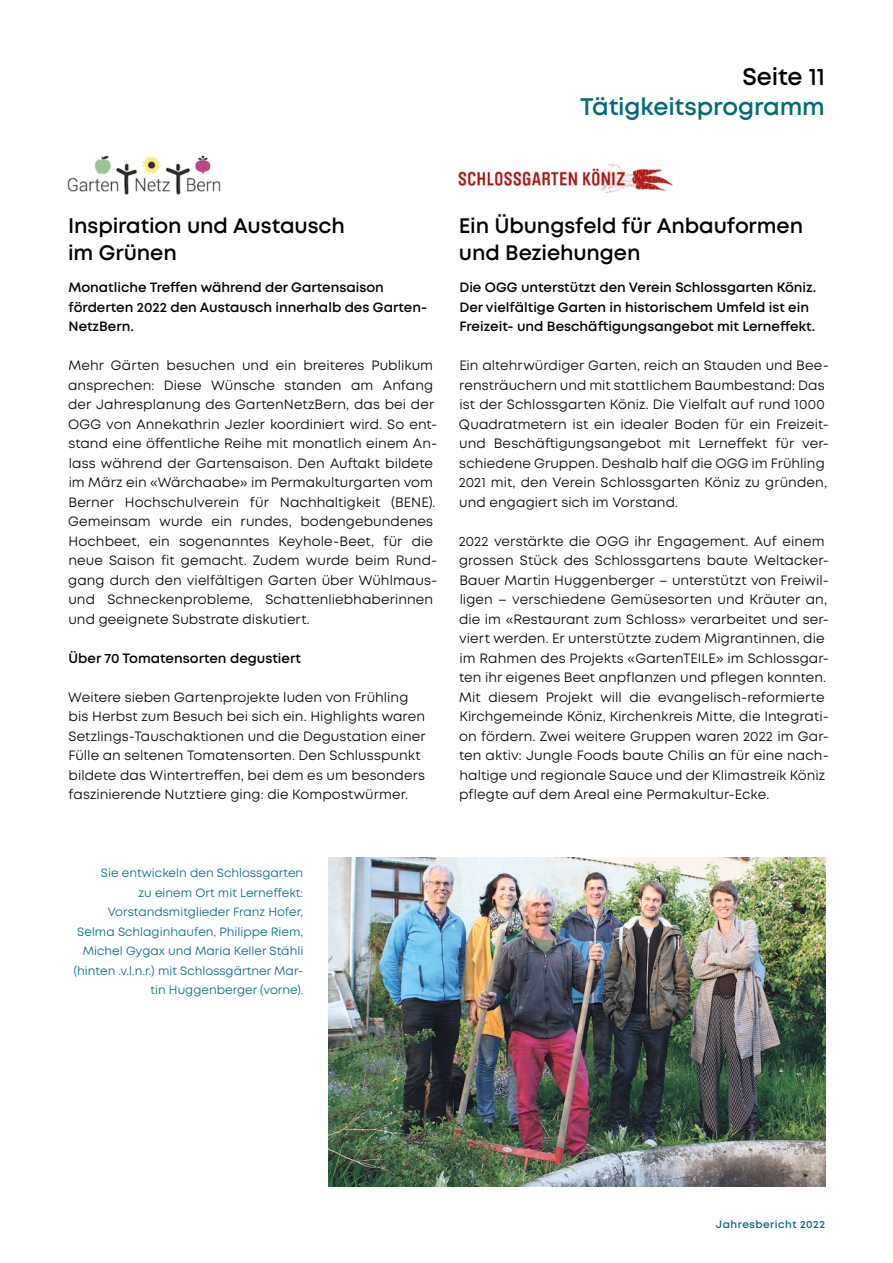
<style>
.page{position:relative;width:893px;height:1263px;background:#fff}
.page>*{position:absolute;margin:0;border:0;box-sizing:border-box;transform-origin:0 0}
.t1{font:600 24px "Mont";letter-spacing:-.01em;color:#006b78}
.t2{font:600 24px "Mont";letter-spacing:-.01em;color:#000}
.t3{font:600 21px/27px "Mont";letter-spacing:-.005em;color:#000}
.t4{font:13.5px/19.5px "Mont";letter-spacing:.005em;color:#000}
.t5{font:600 13.5px/19.5px "Mont";color:#000}
.t6{font:12px/19.5px "Mont";color:#006b78;text-align:right}
.t7{font:600 10.5px "Mont";letter-spacing:.045em;color:#006b78}
</style>
<div class="page">
<img style="left:329px;top:858px;width:497px;height:328px">
<img style="left:67px;top:155px;width:154px;height:40px">
<img style="left:459px;top:164px;width:214px;height:29px">
<h1 class="t2" style="left:742px;top:61px;width:84px">Seite 11</h1>
<h1 class="t1" style="left:580px;top:91px;width:246px">Tätigkeitsprogramm</h1>
<h2 class="t3" style="left:68px;top:212px;width:278px">Inspiration und Austausch im Grünen</h2>
<p class="t5" style="left:68px;top:278px;width:360px">Monatliche Treffen während der Gartensaison förderten 2022 den Austausch innerhalb des Garten-<br>NetzBern.</p>
<p class="t4" style="left:68px;top:356px;width:371px">Mehr Gärten besuchen und ein breiteres Publikum ansprechen: Diese Wünsche standen am Anfang der Jahresplanung des GartenNetzBern, das bei der OGG von Annekathrin Jezler koordiniert wird. So ent&shy;stand eine öffentliche Reihe mit monatlich einem An&shy;lass während der Gartensaison. Den Auftakt bildete im März ein «Wärchaabe» im Permakulturgarten vom Berner Hochschulverein für Nachhaltigkeit (BENE).<br>Gemeinsam wurde ein rundes, bodengebundenes Hochbeet, ein sogenanntes Keyhole-Beet, für die neue Saison fit gemacht. Zudem wurde beim Rund&shy;gang durch den vielfältigen Garten über Wühlmaus&shy;und Schneckenprobleme, Schattenliebhaberinnen und geeignete Substrate diskutiert.</p>
<p class="t5" style="left:69px;top:648px;width:234px">Über 70 Tomatensorten degustiert</p>
<p class="t4" style="left:68px;top:687px;width:359px">Weitere sieben Gartenprojekte luden von Frühling bis Herbst zum Besuch bei sich ein. Highlights waren Setzlings-Tauschaktionen und die Degustation einer Fülle an seltenen Tomatensorten. Den Schlusspunkt bildete das Wintertreffen, bei dem es um besonders faszinierende Nutztiere ging: die Kompostwürmer.</p>
<h2 class="t3" style="left:459px;top:212px;width:346px">Ein Übungsfeld für Anbauformen und Beziehungen</h2>
<p class="t5" style="left:459px;top:278px;width:358px">Die OGG unterstützt den Verein Schlossgarten Köniz.<br>Der vielfältige Garten in historischem Umfeld ist ein<br>Freizeit- und Beschäftigungsangebot mit Lerneffekt.</p>
<p class="t4" style="left:459px;top:356px;width:371px">Ein altehrwürdiger Garten, reich an Stauden und Bee&shy;rensträuchern und mit stattlichem Baumbestand: Das ist der Schlossgarten Köniz. Die Vielfalt auf rund 1000<br>Quadratmetern ist ein idealer Boden für ein Freizeit&shy;und Beschäftigungsangebot mit Lerneffekt für ver&shy;schiedene Gruppen. Deshalb half die OGG im Frühling 2021 mit, den Verein Schlossgarten Köniz zu gründen, und engagiert sich im Vorstand.</p>
<p class="t4" style="left:459px;top:531px;width:371px">2022 verstärkte die OGG ihr Engagement. Auf einem grossen Stück des Schlossgartens baute Weltacker-Bauer Martin Huggenberger – unterstützt von Freiwil&shy;ligen – verschiedene Gemüsesorten und Kräuter an, die im «Restaurant zum Schloss» verarbeitet und ser&shy;viert werden. Er unterstützte zudem Migrantinnen, die im Rahmen des Projekts «GartenTEILE» im Schlossgar&shy;ten ihr eigenes Beet anpflanzen und pflegen konnten.<br>Mit diesem Projekt will die evangelisch-reformierte Kirchgemeinde Köniz, Kirchenkreis Mitte, die Integrati&shy;on fördern. Zwei weitere Gruppen waren 2022 im Gar&shy;ten aktiv: Jungle Foods baute Chilis an für eine nach&shy;haltige und regionale Sauce und der Klimastreik Köniz pflegte auf dem Areal eine Permakultur-Ecke.</p>
<p class="t6" style="left:74px;top:863px;width:231px">Sie entwickeln den Schlossgarten<br>zu einem Ort mit Lerneffekt:<br>Vorstandsmitglieder Franz Hofer, Selma Schlaginhaufen, Philippe Riem, Michel Gygax und Maria Keller Stähli (hinten .v.l.n.r.) mit Schlossgärtner Mar&shy;tin Huggenberger (vorne).</p>
<p class="t7" style="left:716px;top:1218px;width:111px">Jahresbericht 2022</p>
</div>
